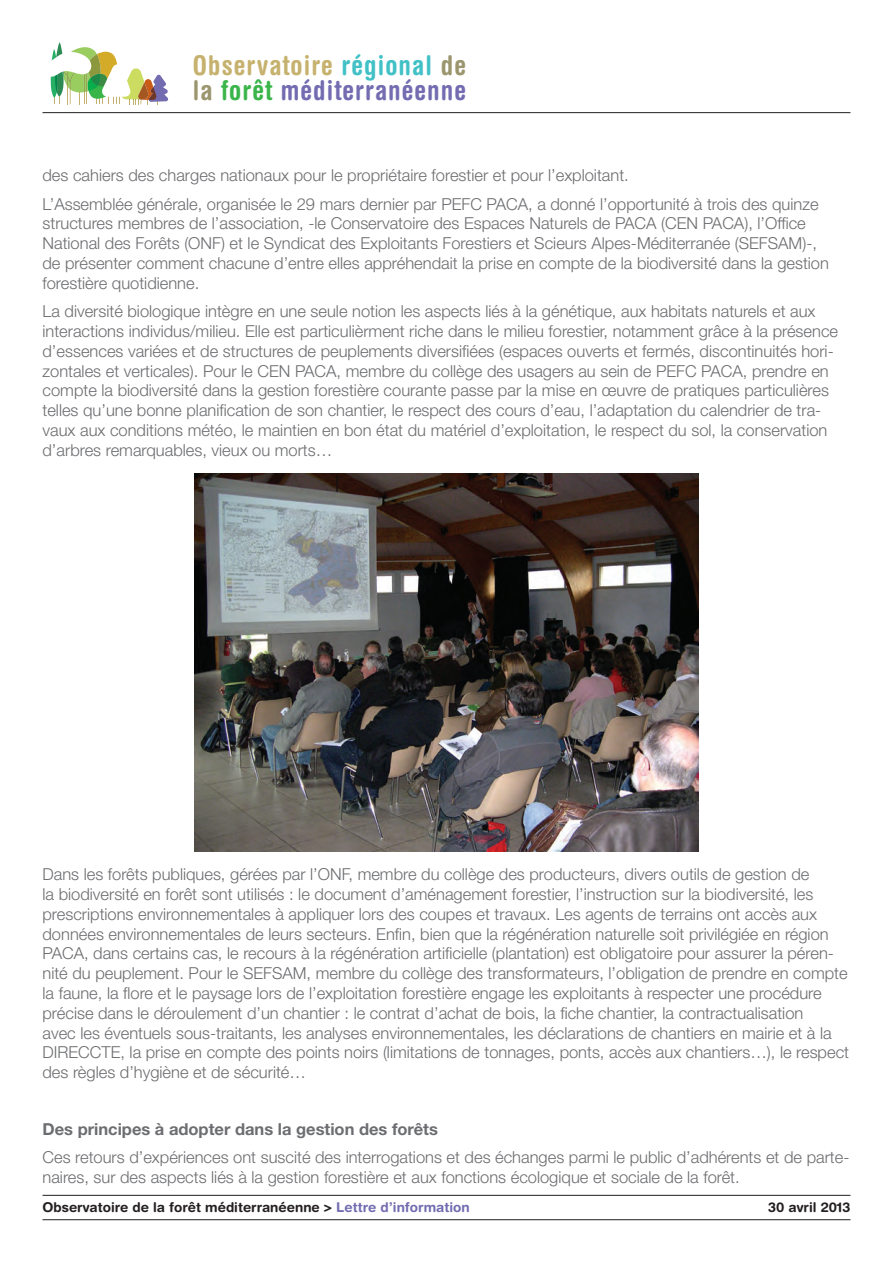
<style>
.page{position:relative;width:893px;height:1263px;background:#fff}
.page>*{position:absolute;margin:0;border:0;box-sizing:border-box;transform-origin:0 0}
.t1{font:700 condensed 27.15px/25.8px "Helvetica Rounded LT Std";letter-spacing:.04em;color:#736cb1}
.t2{font:300 16.5px/19.8px "Helvetica Neue LT Std";color:#6c6d70}
.t3{font:700 16.5px "Helvetica Neue LT Std";color:#6c6d70}
.t4{font:700 13.5px "Helvetica Rounded LT Std";color:#231f20}
.s1{color:#c6b26e}
.s2{color:#41c1c6}
.s3{color:#9c966f}
.s4{color:#3ab54a}
.s5{color:#736cb1}
</style>
<div class="page">
<hr style="left:43px;top:1219px;width:807px;height:1px;background:#231f20">
<hr style="left:43px;top:1195px;width:807px;height:1px;background:#231f20">
<hr style="left:43px;top:112px;width:807px;height:1px;background:#231f20">
<svg style="left:50px;top:43px;width:118px;height:61px"></svg>
<img style="left:194px;top:473px;width:505px;height:378px">
<h1 class="t1" style="left:193px;top:52px;width:275px"><span class="s1">Observatoire</span> <span class="s2">régional</span> <span class="s3">de la</span> <span class="s4">forêt</span> méditerranéenne</h1>
<p class="t2" style="left:43px;top:161px;width:777px;line-height:28.3px">des cahiers des charges nationaux pour le propriétaire forestier et pour l’exploitant.<br>L’Assemblée générale, organisée le 29 mars dernier par PEFC PACA, a donné l’opportunité à trois des quinze</p>
<p class="t2" style="left:43px;top:213px;width:788px">structures membres de l’association, -le Conservatoire des Espaces Naturels de PACA (CEN PACA), l’Office National des Forêts (ONF) et le Syndicat des Exploitants Forestiers et Scieurs Alpes-Méditerranée (SEFSAM)-, de présenter comment chacune d’entre elles appréhendait la prise en compte de la biodiversité dans la gestion forestière quotidienne.</p>
<p class="t2" style="left:43px;top:301px;width:797px">La diversité biologique intègre en une seule notion les aspects liés à la génétique, aux habitats naturels et aux interactions individus/milieu. Elle est particulièrment riche dans le milieu forestier, notamment grâce à la présence d’essences variées et de structures de peuplements diversifiées (espaces ouverts et fermés, discontinuités hori&shy;zontales et verticales). Pour le CEN PACA, membre du collège des usagers au sein de PEFC PACA, prendre en compte la biodiversité dans la gestion forestière courante passe par la mise en œuvre de pratiques particulières telles qu’une bonne planification de son chantier, le respect des cours d’eau, l’adaptation du calendrier de tra&shy;vaux aux conditions météo, le maintien en bon état du matériel d’exploitation, le respect du sol, la conservation d’arbres remarquables, vieux ou morts…</p>
<p class="t2" style="left:43px;top:864px;width:808px">Dans les forêts publiques, gérées par l’ONF, membre du collège des producteurs, divers outils de gestion de<br>la biodiversité en forêt sont utilisés : le document d’aménagement forestier, l’instruction sur la biodiversité, les prescriptions environnementales à appliquer lors des coupes et travaux. Les agents de terrains ont accès aux données environnementales de leurs secteurs. Enfin, bien que la régénération naturelle soit privilégiée en région PACA, dans certains cas, le recours à la régénération artificielle (plantation) est obligatoire pour assurer la péren&shy;nité du peuplement. Pour le SEFSAM, membre du collège des transformateurs, l’obligation de prendre en compte la faune, la flore et le paysage lors de l’exploitation forestière engage les exploitants à respecter une procédure précise dans le déroulement d’un chantier : le contrat d’achat de bois, la fiche chantier, la contractualisation<br>avec les éventuels sous-traitants, les analyses environnementales, les déclarations de chantiers en mairie et à la DIRECCTE, la prise en compte des points noirs (limitations de tonnages, ponts, accès aux chantiers…), le respect des règles d’hygiène et de sécurité…</p>
<p class="t3" style="left:43px;top:1119px;width:397px">Des principes à adopter dans la gestion des forêts</p>
<p class="t2" style="left:43px;top:1147px;width:808px">Ces retours d’expériences ont suscité des interrogations et des échanges parmi le public d’adhérents et de parte&shy;naires, sur des aspects liés à la gestion forestière et aux fonctions écologique et sociale de la forêt.</p>
<p class="t4" style="left:43px;top:1199px;width:429px">Observatoire de la forêt méditerranéenne &gt; <span class="s5">Lettre d’information</span></p>
<p class="t4" style="left:768px;top:1199px;width:84px">30 avril 2013</p>
</div>
